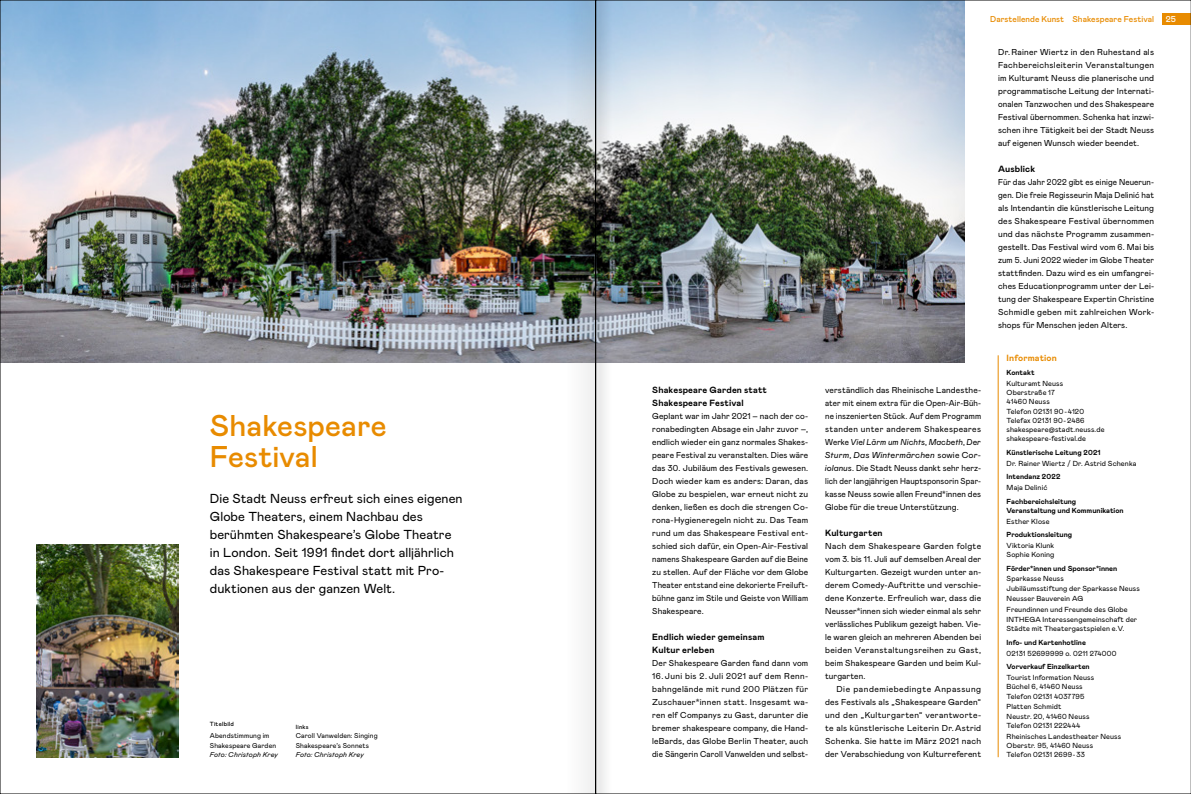
<style>
.page{position:relative;width:1191px;height:794px;background:#fff}
.page>*{position:absolute;margin:0;border:0;box-sizing:border-box;transform-origin:0 0}
.t1{font:500 30px/31px "Mabry Pro";color:#e88b00}
.t2{font:13px/18px "Mabry Pro";letter-spacing:.005em;color:#000}
.t3{font:700 9px/13px "Mabry Pro";letter-spacing:.015em;color:#000}
.t4{font:700 9px "Mabry Pro";letter-spacing:.015em;color:#e88b00}
.t5{font:8.6px/13px "Mabry Pro";letter-spacing:.01em;color:#000;text-align:justify}
.t6{font:8.6px/13px "Mabry Pro";letter-spacing:.01em;color:#000;text-align:justify;scale:.94 1}
.t7{font:500 8.5px "Mabry Pro";letter-spacing:.005em;color:#e88b00}
.t8{font:500 8.5px "Mabry Pro";color:#fff}
.t9{font:7.3px/9.3px "Mabry Pro";letter-spacing:.015em;color:#000}
.t10{font:700 7.3px/9.3px "Mabry Pro";color:#000}
.t11{font:7px/9.5px "Mabry Pro";letter-spacing:.015em;color:#000}
.t12{font:italic 7px "Mabry Pro";letter-spacing:.02em;color:#000}
.t13{font:500 6px "Mabry Pro";letter-spacing:.045em;color:#000}
.s1{font-style:italic}
</style>
<div class="page">
<div style="left:1162px;top:14px;width:29px;height:11px;background:#e88b00"></div>
<hr style="left:997px;top:355px;width:1px;height:402px;background:#e88b00">
<img style="left:2px;top:2px;width:962px;height:361px">
<img style="left:37px;top:544px;width:142px;height:213px">
<img style="left:565px;top:2px;width:46px;height:790px">
<h1 class="t1" style="left:210px;top:409px;width:178px">Shakespeare<br>Festival</h1>
<h2 class="t2" style="left:210px;top:489px;width:254px">Die Stadt Neuss erfreut sich eines eigenen Globe Theaters, einem Nachbau des berühmten Shakespeare’s Globe Theatre in London. Seit 1991 findet dort alljährlich das Shakespeare Festival statt mit Pro&shy;duktionen aus der ganzen Welt.</h2>
<p class="t13" style="left:210px;top:720px;width:26px">Titelbild</p>
<p class="t11" style="left:210px;top:730px;width:68px">Abendstimmung im<br>Shakespeare Garden</p>
<p class="t12" style="left:210px;top:749px;width:70px">Foto: Christoph Krey</p>
<p class="t13" style="left:296px;top:722px;width:14px">links</p>
<p class="t11" style="left:296px;top:730px;width:83px">Caroll Vanwelden: Singing<br>Shakespeare’s Sonnets</p>
<p class="t12" style="left:296px;top:749px;width:70px">Foto: Christoph Krey</p>
<p class="t3" style="left:652px;top:383px;width:116px">Shakespeare Garden statt<br>Shakespeare Festival</p>
<p class="t5" style="left:652px;top:409px;width:157px">Geplant war im Jahr 2021 – nach der co&shy;ronabedingten Absage ein Jahr zuvor –, endlich wieder ein ganz normales Shakes&shy;peare Festival zu veranstalten. Dies wäre das 30. Jubiläum des Festivals gewesen.<br>Doch wieder kam es anders: Daran, das Globe zu bespielen, war erneut nicht zu denken, ließen es doch die strengen Co&shy;rona-Hygieneregeln nicht zu. Das Team rund um das Shakespeare Festival ent&shy;schied sich dafür, ein Open-Air-Festival namens Shakespeare Garden auf die Beine zu stellen. Auf der Fläche vor dem Globe Theater entstand eine dekorierte Freiluft&shy;bühne ganz im Stile und Geiste von William Shakespeare.</p>
<p class="t3" style="left:652px;top:630px;width:114px">Endlich wieder gemeinsam<br>Kultur erleben</p>
<p class="t5" style="left:652px;top:656px;width:157px">Der Shakespeare Garden fand dann vom</p>
<p class="t5" style="left:652px;top:669px;width:157px">16. Juni bis 2. Juli 2021 auf dem Renn&shy;bahngelände mit rund 200 Plätzen für Zuschauer*innen statt. Insgesamt wa&shy;ren elf Companys zu Gast, darunter die bremer shakespeare company, die Hand&shy;leBards, das Globe Berlin Theater, auch die Sängerin Caroll Vanwelden und selbst-</p>
<p class="t7" style="left:990px;top:13px;width:165px">Darstellende Kunst Shakespeare Festival</p>
<p class="t5" style="left:998px;top:45px;width:157px">Dr.Rainer Wiertz in den Ruhestand als Fachbereichsleiterin Veranstaltungen im Kulturamt Neuss die planerische und programmatische Leitung der Internati&shy;onalen Tanzwochen und des Shakespeare Festival übernommen. Schenka hat inzwi&shy;schen ihre Tätigkeit bei der Stadt Neuss auf eigenen Wunsch wieder beendet.</p>
<p class="t3" style="left:998px;top:162px;width:39px">Ausblick</p>
<p class="t6" style="left:998px;top:175px;width:167px">Für das Jahr 2022 gibt es einige Neuerun&shy;gen. Die freie Regisseurin Maja Delinić hat als Intendantin die künstlerische Leitung des Shakespeare Festival übernommen und das nächste Programm zusammen&shy;gestellt. Das Festival wird vom 6. Mai bis zum 5. Juni 2022 wieder im Globe Theater stattfinden. Dazu wird es ein umfangrei&shy;ches Educationprogramm unter der Lei&shy;tung der Shakespeare Expertin Christine Schmidle geben mit zahlreichen Work&shy;shops für Menschen jeden Alters.</p>
<p class="t5" style="left:825px;top:383px;width:159px;text-align:left">verständlich das Rheinische Landesthe&shy;ater mit einem extra für die Open-Air-Büh&shy;ne inszenierten Stück. Auf dem Programm standen unter anderem Shakespeares W e r k e <span class="s1">Viel Lärm um Nichts</span>, <span class="s1">Macbeth</span>, <span class="s1">Der Sturm</span>, <span class="s1">Das Wintermärchen</span> s o w i e <span class="s1">Cor&shy;iolanus</span>. Die Stadt Neuss dankt sehr herz&shy;lich der langjährigen Hauptsponsorin Spar&shy;kasse Neuss sowie allen Freund*innen des Globe für die treue Unterstützung.</p>
<p class="t3" style="left:825px;top:526px;width:59px">Kulturgarten</p>
<p class="t5" style="left:825px;top:539px;width:157px">Nach dem Shakespeare Garden folgte vom 3. bis 11. Juli auf demselben Areal der Kulturgarten. Gezeigt wurden unter an&shy;derem Comedy-Auftritte und verschie&shy;dene Konzerte. Erfreulich war, dass die Neusser*innen sich wieder einmal als sehr verlässliches Publikum gezeigt haben. Vie&shy;le waren gleich an mehreren Abenden bei beiden Veranstaltungsreihen zu Gast, beim Shakespeare Garden und beim Kul&shy;turgarten.</p>
<p class="t5" style="left:825px;top:682px;width:157px;text-indent:11px">Die pandemiebedingte Anpassung des Festivals als „Shakespeare Garden“ und den „Kulturgarten“ verantworte&shy;te als künstlerische Leiterin Dr. Astrid Schenka. Sie hatte im März 2021 nach der Verabschiedung von Kulturreferent</p>
<p class="t4" style="left:1006px;top:352px;width:52px">Information</p>
<p class="t10" style="left:1006px;top:367px;width:30px">Kontakt</p>
<p class="t9" style="left:1006px;top:378px;width:99px">Kulturamt Neuss<br>Oberstraße 17<br>41460 Neuss<br>Telefon 02131 90-4120<br>Telefax 02131 90-2486 shakespeare@stadt.neuss.de shakespeare-festival.de</p>
<p class="t10" style="left:1006px;top:447px;width:96px">Künstlerische Leitung 2021</p>
<p class="t9" style="left:1006px;top:458px;width:131px">Dr. Rainer Wiertz / Dr. Astrid Schenka</p>
<p class="t10" style="left:1006px;top:472px;width:55px">Intendanz 2022</p>
<p class="t9" style="left:1006px;top:482px;width:42px">Maja Delinić</p>
<p class="t10" style="left:1006px;top:496px;width:119px">Fachbereichsleitung<br>Veranstaltung und Kommunikation</p>
<p class="t9" style="left:1006px;top:516px;width:44px">Esther Klose</p>
<p class="t10" style="left:1006px;top:529px;width:67px">Produktionsleitung</p>
<p class="t9" style="left:1006px;top:540px;width:49px">Viktoria Klunk<br>Sophie Koning</p>
<p class="t10" style="left:1006px;top:563px;width:112px">Förder*innen und Sponsor*innen</p>
<p class="t9" style="left:1006px;top:574px;width:135px">Sparkasse Neuss<br>Jubiläumsstiftung der Sparkasse Neuss</p>
<p class="t9" style="left:1006px;top:593px;width:132px;line-height:10.4px">Neusser Bauverein AG<br>Freundinnen und Freunde des Globe<br>INTHEGA Interessengemeinschaft der</p>
<p class="t9" style="left:1006px;top:624px;width:119px">Städte mit Theatergastspielen e.V.</p>
<p class="t10" style="left:1006px;top:637px;width:81px">Info- und Kartenhotline</p>
<p class="t9" style="left:1006px;top:648px;width:111px">02131 52699999 o. 0211 274000</p>
<p class="t10" style="left:1006px;top:661px;width:85px">Vorverkauf Einzelkarten</p>
<p class="t9" style="left:1006px;top:672px;width:89px">Tourist Information Neuss<br>Büchel 6, 41460 Neuss<br>Telefon 02131 4037795</p>
<p class="t9" style="left:1006px;top:701px;width:84px">Platten Schmidt<br>Neustr. 20, 41460 Neuss<br>Telefon 02131 222444</p>
<p class="t9" style="left:1006px;top:731px;width:116px">Rheinisches Landestheater Neuss<br>Oberstr. 95, 41460 Neuss<br>Telefon 02131 2699-33</p>
<p class="t8" style="left:1165px;top:13px;width:12px">25</p>
</div>
